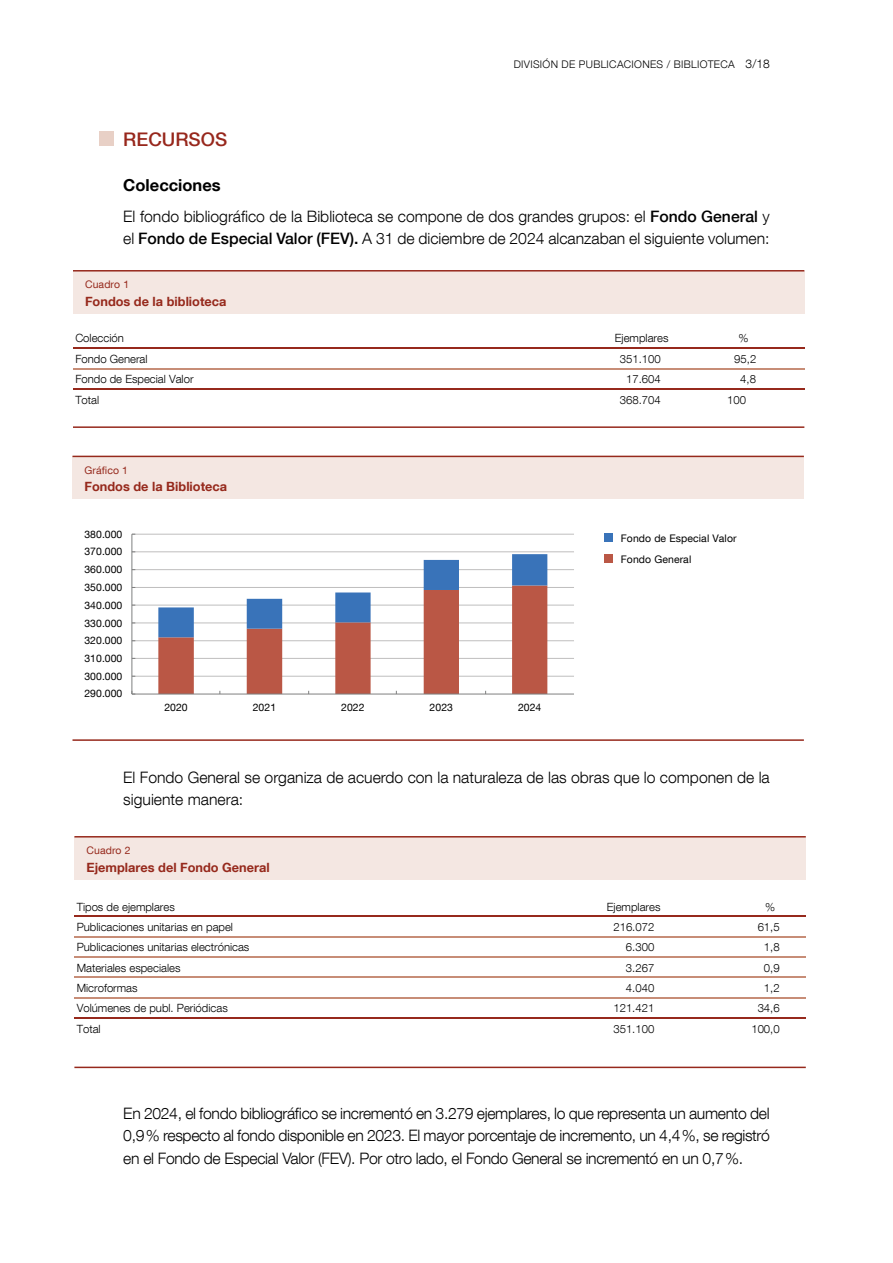
<style>
.page{position:relative;width:893px;height:1263px;background:#fff}
.page>*{position:absolute;margin:0;border:0;box-sizing:border-box;transform-origin:0 0}
.Título_nivel_2{font:500 18.75px "Bd E Neue Helvetica";color:#97271c}
.Título_nivel_3{font:700 16.5px "Bd E Neue Helvetica";color:#000}
.TEXTO{font:300 15.75px/22.5px "Bd E Neue Helvetica";color:#000}
.t1{font:700 12.75px "Bd E Neue Helvetica";color:#96291c}
.t2{font:300 11.4px "Bd E Neue Helvetica";color:#000}
.t3{font:10.5px "Bd E Neue Helvetica";letter-spacing:.01em;color:#000}
.t4{font:300 10.5px "Bd E Neue Helvetica";letter-spacing:.03em;color:#000}
.t5{font:10.5px "Bd E Neue Helvetica";letter-spacing:.01em;color:#96291c}
.s1{font-size:12px}
.s2{font-weight:500}
</style>
<div class="page">
<div style="left:99px;top:132px;width:14px;height:14px;background:#e8d0c6"></div>
<hr style="left:73px;top:426px;width:731px;height:2px;background:#96291c">
<hr style="left:73px;top:347px;width:731px;height:2px;background:#96291c">
<hr style="left:73px;top:368px;width:731px;height:1px;background:#c78d77">
<hr style="left:73px;top:388px;width:731px;height:2px;background:#96291c">
<div style="left:73px;top:271px;width:731px;height:42px;background:#f4e7e2"></div>
<hr style="left:73px;top:270px;width:731px;height:2px;background:#96291c">
<hr style="left:72px;top:739px;width:732px;height:2px;background:#96291c">
<div style="left:604px;top:555px;width:8px;height:8px;background:#ba5745"></div>
<div style="left:604px;top:534px;width:8px;height:8px;background:#3973b9"></div>
<div style="left:72px;top:456px;width:732px;height:43px;background:#f4e7e2"></div>
<hr style="left:72px;top:456px;width:732px;height:1px;background:#96291c">
<hr style="left:132px;top:676px;width:442px;height:1px;background:#bfbebe">
<hr style="left:132px;top:658px;width:442px;height:1px;background:#bfbebe">
<hr style="left:132px;top:640px;width:442px;height:1px;background:#bfbebe">
<hr style="left:132px;top:623px;width:442px;height:1px;background:#bfbebe">
<hr style="left:132px;top:605px;width:442px;height:1px;background:#bfbebe">
<hr style="left:132px;top:587px;width:442px;height:1px;background:#bfbebe">
<hr style="left:132px;top:569px;width:442px;height:1px;background:#bfbebe">
<hr style="left:132px;top:551px;width:442px;height:1px;background:#bfbebe">
<hr style="left:132px;top:534px;width:442px;height:1px;background:#bfbebe">
<hr style="left:132px;top:534px;width:1px;height:160px;background:#7f8080">
<hr style="left:132px;top:694px;width:442px;height:1px;background:#7f8080">
<svg style="left:158px;top:554px;width:389px;height:140px"></svg>
<hr style="left:74px;top:1066px;width:732px;height:2px;background:#96291c">
<hr style="left:74px;top:915px;width:732px;height:2px;background:#96291c">
<hr style="left:74px;top:936px;width:732px;height:1px;background:#c78d77">
<hr style="left:74px;top:956px;width:732px;height:2px;background:#c78d77">
<hr style="left:74px;top:976px;width:732px;height:2px;background:#c78d77">
<hr style="left:74px;top:997px;width:732px;height:1px;background:#c78d77">
<hr style="left:74px;top:1017px;width:732px;height:2px;background:#96291c">
<div style="left:74px;top:837px;width:732px;height:42px;background:#f4e7e2"></div>
<hr style="left:74px;top:836px;width:732px;height:1px;background:#96291c">
<p class="t4" style="left:514px;top:58px;width:257px">DIVISIÓN DE PUBLICACIONES / BIBLIOTECA <span class="s1">3/18</span></p>
<h2 class="Título_nivel_2" style="left:123px;top:128px;width:105px">RECURSOS</h2>
<h3 class="Título_nivel_3" style="left:123px;top:175px;width:99px">Colecciones</h3>
<p class="TEXTO" style="left:123px;top:205px;width:648px">El fondo bibliográfico de la Biblioteca se compone de dos grandes grupos: el <span class="s2">Fondo General</span> y el <span class="s2">Fondo de Especial Valor (FEV).</span> A 31 de diciembre de 2024 alcanzaban el siguiente volumen:</p>
<p class="t5" style="left:85px;top:278px;width:46px">Cuadro 1</p>
<p class="t1" style="left:85px;top:293px;width:143px">Fondos de la biblioteca</p>
<p class="t2" style="left:75px;top:331px;width:50px">Colección</p>
<p class="t2" style="left:615px;top:331px;width:55px">Ejemplares</p>
<p class="t2" style="left:738px;top:331px;width:12px">%</p>
<p class="t2" style="left:75px;top:352px;width:74px">Fondo General</p>
<p class="t2" style="left:620px;top:352px;width:42px">351.100</p>
<p class="t2" style="left:734px;top:352px;width:24px">95,2</p>
<p class="t2" style="left:75px;top:372px;width:120px">Fondo de Especial Valor</p>
<p class="t2" style="left:626px;top:372px;width:36px">17.604</p>
<p class="t2" style="left:740px;top:372px;width:17px">4,8</p>
<p class="t2" style="left:75px;top:392px;width:25px">Total</p>
<p class="t2" style="left:620px;top:392px;width:42px">368.704</p>
<p class="t2" style="left:727px;top:392px;width:20px">100</p>
<p class="t5" style="left:85px;top:463px;width:45px">Gráfico 1</p>
<p class="t1" style="left:85px;top:479px;width:144px">Fondos de la Biblioteca</p>
<p class="t3" style="left:85px;top:527px;width:39px">380.000</p>
<p class="t3" style="left:85px;top:545px;width:39px">370.000</p>
<p class="t3" style="left:85px;top:563px;width:39px">360.000</p>
<p class="t3" style="left:85px;top:581px;width:39px">350.000</p>
<p class="t3" style="left:85px;top:598px;width:39px">340.000</p>
<p class="t3" style="left:85px;top:616px;width:39px">330.000</p>
<p class="t3" style="left:85px;top:634px;width:39px">320.000</p>
<p class="t3" style="left:85px;top:652px;width:39px">310.000</p>
<p class="t3" style="left:85px;top:670px;width:39px">300.000</p>
<p class="t3" style="left:85px;top:687px;width:39px">290.000</p>
<p class="t3" style="left:164px;top:700px;width:25px">2020</p>
<p class="t3" style="left:253px;top:700px;width:25px">2021</p>
<p class="t3" style="left:341px;top:700px;width:25px">2022</p>
<p class="t3" style="left:430px;top:700px;width:25px">2023</p>
<p class="t3" style="left:518px;top:700px;width:25px">2024</p>
<p class="t3" style="left:621px;top:531px;width:117px">Fondo de Especial Valor</p>
<p class="t3" style="left:621px;top:552px;width:72px">Fondo General</p>
<p class="TEXTO" style="left:123px;top:766px;width:648px">El Fondo General se organiza de acuerdo con la naturaleza de las obras que lo componen de la siguiente manera:</p>
<p class="t5" style="left:87px;top:844px;width:46px">Cuadro 2</p>
<p class="t1" style="left:87px;top:859px;width:185px">Ejemplares del Fondo General</p>
<p class="t2" style="left:77px;top:899px;width:100px">Tipos de ejemplares</p>
<p class="t2" style="left:607px;top:899px;width:55px">Ejemplares</p>
<p class="t2" style="left:765px;top:899px;width:12px">%</p>
<p class="t2" style="left:77px;top:920px;width:158px">Publicaciones unitarias en papel</p>
<p class="t2" style="left:613px;top:920px;width:42px">216.072</p>
<p class="t2" style="left:758px;top:920px;width:24px">61,5</p>
<p class="t2" style="left:77px;top:940px;width:174px">Publicaciones unitarias electrónicas</p>
<p class="t2" style="left:626px;top:940px;width:30px">6.300</p>
<p class="t2" style="left:764px;top:940px;width:17px">1,8</p>
<p class="t2" style="left:77px;top:960px;width:105px">Materiales especiales</p>
<p class="t2" style="left:626px;top:960px;width:30px">3.267</p>
<p class="t2" style="left:764px;top:960px;width:17px">0,9</p>
<p class="t2" style="left:77px;top:981px;width:62px">Microformas</p>
<p class="t2" style="left:626px;top:981px;width:30px">4.040</p>
<p class="t2" style="left:764px;top:981px;width:17px">1,2</p>
<p class="t2" style="left:77px;top:1001px;width:153px">Volúmenes de publ. Periódicas</p>
<p class="t2" style="left:613px;top:1001px;width:42px">121.421</p>
<p class="t2" style="left:758px;top:1001px;width:24px">34,6</p>
<p class="t2" style="left:77px;top:1021px;width:25px">Total</p>
<p class="t2" style="left:613px;top:1021px;width:42px">351.100</p>
<p class="t2" style="left:751px;top:1021px;width:30px">100,0</p>
<p class="TEXTO" style="left:123px;top:1102px;width:648px;text-align:justify">En 2024, el fondo bibliográfico se incrementó en 3.279 ejemplares, lo que representa un aumento del 0,9% respecto al fondo disponible en 2023. El mayor porcentaje de incremento, un 4,4%, se registró en el Fondo de Especial Valor (FEV). Por otro lado, el Fondo General se incrementó en un 0,7%.</p>
</div>
